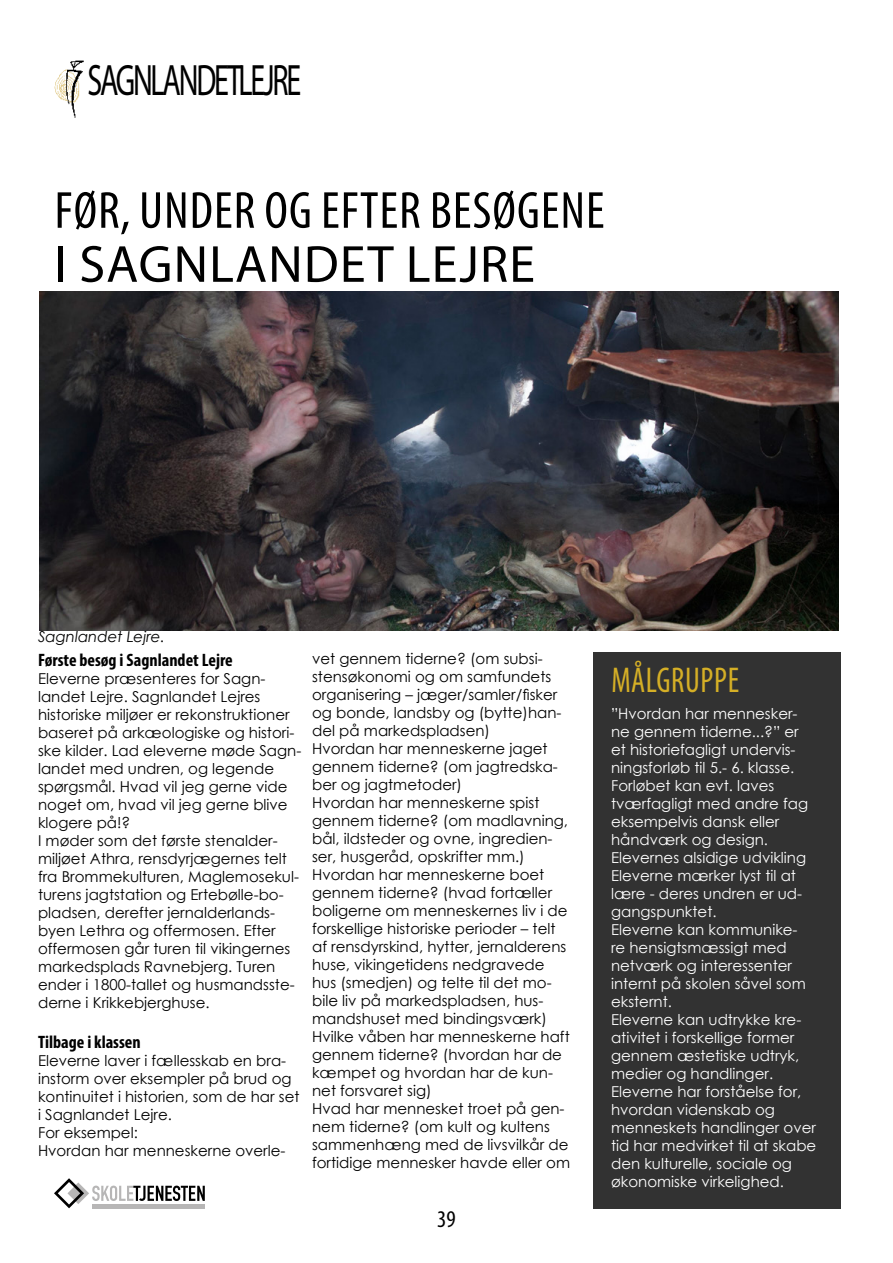
<style>
.page{position:relative;width:893px;height:1263px;background:#fff}
.page>*{position:absolute;margin:0;border:0;box-sizing:border-box;transform-origin:0 0}
.t1{font:condensed 52.5px "Myriad Pro";letter-spacing:.02em;color:#000}
.t2{font:52.5px "Myriad Pro";letter-spacing:.02em;color:#000}
.t3{font:44.1px "Myriad Pro";letter-spacing:-.075em;color:#000;scale:.68 1}
.t4{font:condensed 36px "Myriad Pro";letter-spacing:.02em;color:#d5af26;scale:.9 1}
.t5{font:condensed 24px "Myriad Pro";color:#000}
.t6{font:700 condensed 18px "Myriad Pro";color:#000}
.t7{font:15px/18px "Century Gothic";color:#000}
.t8{font:15px/18px "Century Gothic";color:#fff}
.t9{font:italic 15px "Century Gothic";color:#000}
</style>
<div class="page">
<svg style="left:54px;top:1178px;width:151px;height:30px"></svg>
<div style="left:93px;top:1204px;width:112px;height:5px;background:#b7b6b6"></div>
<img style="left:54px;top:70px;width:11px;height:31px">
<img style="left:65px;top:60px;width:19px;height:58px">
<div style="left:594px;top:652px;width:247px;height:557px;background:#323232"></div>
<img style="left:39px;top:292px;width:800px;height:339px">
<h2 class="t3" style="left:88px;top:53px;width:316px">SAGNLANDETLEJRE</h2>
<h1 class="t1" style="left:55px;top:179px;width:551px">FØR, UNDER OG EFTER BESØGENE</h1>
<h1 class="t2" style="left:55px;top:232px;width:482px">I SAGNLANDET LEJRE</h1>
<p class="t9" style="left:38px;top:626px;width:128px">Sagnlandet Lejre.</p>
<p class="t6" style="left:38px;top:649px;width:196px">Første besøg i Sagnlandet Lejre</p>
<p class="t7" style="left:38px;top:669px;width:265px">Eleverne præsenteres for Sagn&shy;landet Lejre. Sagnlandet Lejres historiske miljøer er rekonstruktioner baseret på arkæologiske og histori&shy;ske kilder. Lad eleverne møde Sagn&shy;landet med undren, og legende spørgsmål. Hvad vil jeg gerne vide noget om, hvad vil jeg gerne blive klogere på!?<br>I møder som det første stenalder&shy;miljøet Athra, rensdyrjægernes telt fra Brommekulturen, Maglemosekul&shy;turens jagtstation og Ertebølle-bo&shy;pladsen, derefter jernalderlands&shy;byen Lethra og offermosen. Efter offermosen går turen til vikingernes markedsplads Ravnebjerg. Turen ender i 1800-tallet og husmandsste&shy;derne i Krikkebjerghuse.</p>
<p class="t6" style="left:38px;top:1030px;width:104px">Tilbage i klassen</p>
<p class="t7" style="left:38px;top:1051px;width:263px">Eleverne laver i fællesskab en bra&shy;instorm over eksempler på brud og kontinuitet i historien, som de har set i Sagnlandet Lejre.<br>For eksempel:<br>Hvordan har menneskerne overle-</p>
<p class="t7" style="left:312px;top:649px;width:259px">vet gennem tiderne? (om subsi&shy;stensøkonomi og om samfundets organisering – jæger/samler/fisker og bonde, landsby og (bytte)han&shy;del på markedspladsen)<br>Hvordan har menneskerne jaget gennem tiderne? (om jagtredska&shy;ber og jagtmetoder)<br>Hvordan har menneskerne spist gennem tiderne? (om madlavning, bål, ildsteder og ovne, ingredien&shy;ser, husgeråd, opskrifter mm.)<br>Hvordan har menneskerne boet gennem tiderne? (hvad fortæller boligerne om menneskernes liv i de forskellige historiske perioder – telt af rensdyrskind, hytter, jernalderens huse, vikingetidens nedgravede hus (smedjen) og telte til det mo&shy;bile liv på markedspladsen, hus&shy;mandshuset med bindingsværk)<br>Hvilke våben har menneskerne haft gennem tiderne? (hvordan har de kæmpet og hvordan har de kun&shy;net forsvaret sig)<br>Hvad har mennesket troet på gen&shy;nem tiderne? (om kult og kultens sammenhæng med de livsvilkår de fortidige mennesker havde eller om</p>
<h3 class="t5" style="left:437px;top:1204px;width:20px">39</h3>
<h3 class="t4" style="left:611px;top:658px;width:143px">MÅLGRUPPE</h3>
<p class="t8" style="left:611px;top:704px;width:207px">”Hvordan har mennesker&shy;ne gennem tiderne...?” er et historiefagligt undervis&shy;ningsforløb til 5.- 6. klasse.<br>Forløbet kan evt. laves tværfagligt med andre fag eksempelvis dansk eller håndværk og design.<br>Elevernes alsidige udvikling<br>Eleverne mærker lyst til at lære - deres undren er ud&shy;gangspunktet.<br>Eleverne kan kommunike-<br>re hensigtsmæssigt med netværk og interessenter internt på skolen såvel som eksternt.<br>Eleverne kan udtrykke kre&shy;ativitet i forskellige former gennem æstetiske udtryk, medier og handlinger.<br>Eleverne har forståelse for, hvordan videnskab og menneskets handlinger over tid har medvirket til at skabe den kulturelle, sociale og økonomiske virkelighed.</p>
</div>
